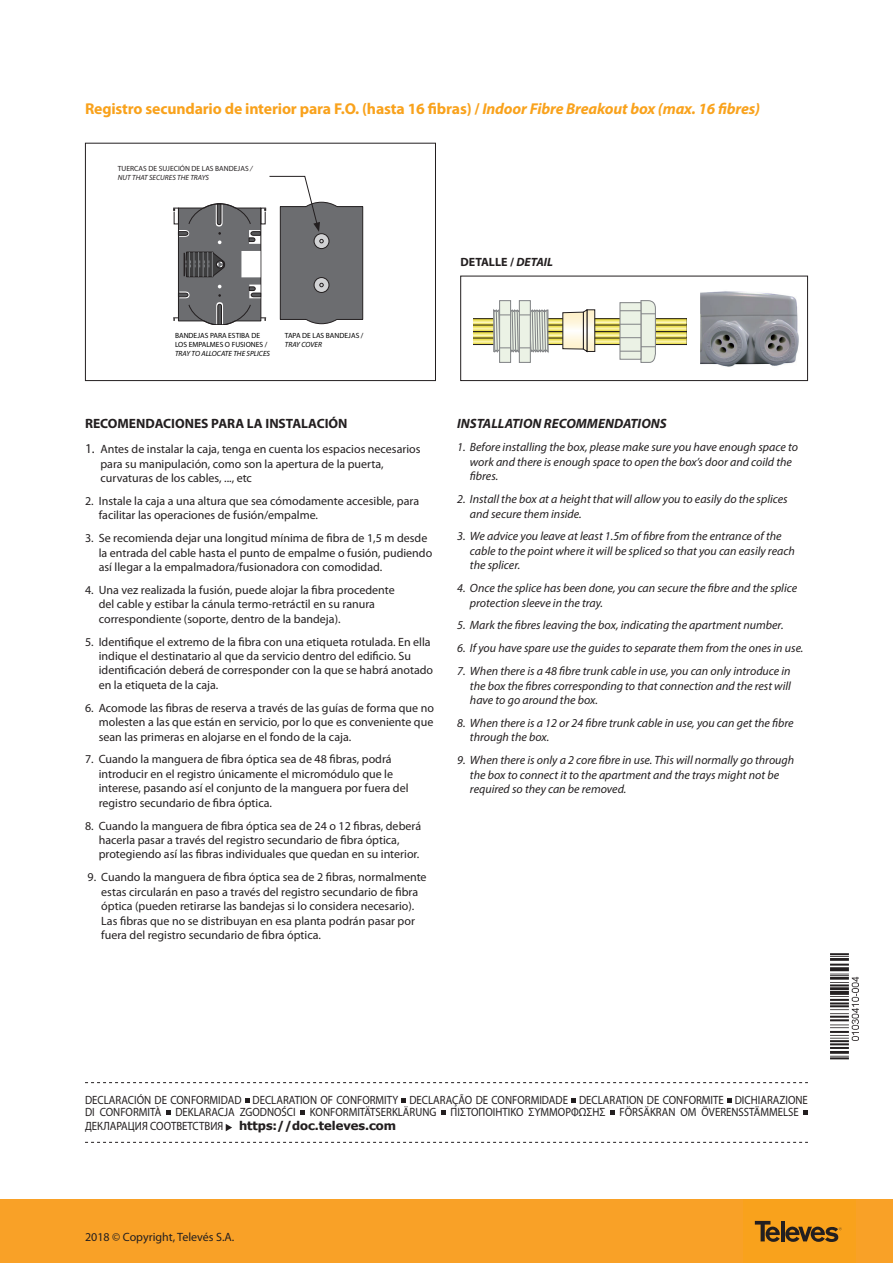
<style>
.page{position:relative;width:893px;height:1263px;background:#fff}
.page>*{position:absolute;margin:0;border:0;box-sizing:border-box;transform-origin:0 0}
.t1{font:700 15.75px "Myriad Pro";letter-spacing:-.01em;color:#f9a21c}
.t2{font:700 13.5px "Myriad Pro";color:#231f20}
.t3{font:italic 700 13.5px "Myriad Pro";color:#231f20}
.t4{font:12px/14.4px "Myriad Pro";color:#231f20}
.t5{font:italic 12px/14.4px "Myriad Pro";color:#231f20}
.t6{font:12px/12px "Myriad Pro";color:#231f20;scale:.9 1}
.t7{font:700 12px "Tahoma";color:#231f20;scale:1.07 1}
.t8{font:700 12px "Myriad Pro";color:#231f20}
.t9{font:7.5px/9px "Myriad Pro";color:#000}
.t10{font:7.5px/9px "Myriad Pro";color:#231f20}
.t11{font:italic 7.5px "Myriad Pro";color:#000}
.s1{font-style:italic}
.s2{font-size:13.5px}
</style>
<div class="page">
<div style="left:0;top:1199px;width:893px;height:64px;background:#f9a127"></div>
<div style="left:743px;top:1200px;width:113px;height:63px;background:#f9a21c"></div>
<svg style="left:755px;top:1221px;width:87px;height:21px"></svg>
<div style="left:85px;top:143px;width:351px;height:238px;border:1px solid #231f20"></div>
<svg style="left:173px;top:176px;width:190px;height:149px"></svg>
<img style="left:830px;top:953px;width:29px;height:107px">
<svg style="left:245px;top:1099px;width:4px;height:4px"></svg>
<svg style="left:402px;top:1099px;width:4px;height:4px"></svg>
<svg style="left:571px;top:1099px;width:5px;height:4px"></svg>
<svg style="left:727px;top:1099px;width:4px;height:4px"></svg>
<svg style="left:166px;top:1111px;width:4px;height:4px"></svg>
<svg style="left:301px;top:1111px;width:4px;height:4px"></svg>
<svg style="left:441px;top:1111px;width:5px;height:4px"></svg>
<svg style="left:610px;top:1111px;width:5px;height:4px"></svg>
<svg style="left:804px;top:1111px;width:4px;height:4px"></svg>
<svg style="left:226px;top:1124px;width:6px;height:7px"></svg>
<svg style="left:85px;top:1082px;width:723px;height:1px"></svg>
<svg style="left:85px;top:1142px;width:723px;height:1px"></svg>
<div style="left:460px;top:276px;width:348px;height:105px;border:1px solid #231f20"></div>
<img style="left:701px;top:291px;width:98px;height:76px">
<svg style="left:473px;top:300px;width:214px;height:63px"></svg>
<h1 class="t1" style="left:85px;top:99px;width:677px">Registro secundario de interior para F.O. (hasta 16 fibras) / <span class="s1">Indoor Fibre Breakout box (max. 16 fibres)</span></h1>
<p class="t10" style="left:118px;top:164px;width:136px">TUERCAS DE SUJECIÓN DE LAS BANDEJAS <span class="s1">/<br>NUT THAT SECURES THE TRAYS</span></p>
<p class="t8" style="left:460px;top:254px;width:94px">DETALLE / <span class="s1">DETAIL</span></p>
<p class="t9" style="left:175px;top:331px;width:94px">BANDEJAS PARA ESTIBA DE<br>LOS EMPALMES O FUSIONES /</p>
<p class="t11" style="left:175px;top:349px;width:97px">TRAY TO ALLOCATE THE SPLICES</p>
<p class="t9" style="left:285px;top:331px;width:80px">TAPA DE LAS BANDEJAS /</p>
<p class="t11" style="left:285px;top:340px;width:39px">TRAY COVER</p>
<p class="t2" style="left:85px;top:415px;width:264px">RECOMENDACIONES PARA LA INSTALACIÓN</p>
<p class="t4" style="left:100px;top:442px;width:322px;text-indent:-15px"><span class="s2">1.</span> Antes de instalar la caja, tenga en cuenta los espacios necesarios para su manipulación, como son la apertura de la puerta, curvaturas de los cables, ..., etc</p>
<p class="t4" style="left:99px;top:493px;width:322px;text-indent:-14px">2. Instale la caja a una altura que sea cómodamente accesible, para facilitar las operaciones de fusión/empalme.</p>
<p class="t4" style="left:99px;top:531px;width:335px;text-indent:-14px">3. Se recomienda dejar una longitud mínima de fibra de 1,5 m desde la entrada del cable hasta el punto de empalme o fusión, pudiendo así llegar a la empalmadora/fusionadora con comodidad.</p>
<p class="t4" style="left:99px;top:582px;width:297px;text-indent:-14px">4. Una vez realizada la fusión, puede alojar la fibra procedente del cable y estibar la cánula termo-retráctil en su ranura correspondiente (soporte, dentro de la bandeja).</p>
<p class="t4" style="left:99px;top:634px;width:336px;text-indent:-14px">5. Identifique el extremo de la fibra con una etiqueta rotulada. En ella indique el destinatario al que da servicio dentro del edificio. Su identificación deberá de corresponder con la que se habrá anotado en la etiqueta de la caja.</p>
<p class="t4" style="left:99px;top:700px;width:337px;text-align:justify;text-indent:-14px">6. Acomode las fibras de reserva a través de las guías de forma que no molesten a las que están en servicio, por lo que es conveniente que sean las primeras en alojarse en el fondo de la caja.</p>
<p class="t4" style="left:99px;top:752px;width:311px;text-indent:-14px">7. Cuando la manguera de fibra óptica sea de 48 fibras, podrá introducir en el registro únicamente el micromódulo que le interese, pasando así el conjunto de la manguera por fuera del registro secundario de fibra óptica.</p>
<p class="t4" style="left:99px;top:818px;width:324px;text-indent:-14px">8. Cuando la manguera de fibra óptica sea de 24 o 12 fibras, deberá hacerla pasar a través del registro secundario de fibra óptica, protegiendo así las fibras individuales que quedan en su interior.</p>
<p class="t4" style="left:101px;top:870px;width:327px;text-indent:-14px">9. Cuando la manguera de fibra óptica sea de 2 fibras, normalmente estas circularán en paso a través del registro secundario de fibra óptica (pueden retirarse las bandejas si lo considera necesario).<br>Las fibras que no se distribuyan en esa planta podrán pasar por fuera del registro secundario de fibra óptica.</p>
<p class="t3" style="left:457px;top:415px;width:211px">INSTALLATION RECOMMENDATIONS</p>
<p class="t5" style="left:470px;top:440px;width:330px;text-indent:-13px">1. Before installing the box, please make sure you have enough space to work and there is enough space to open the box’s door and coild the fibres.</p>
<p class="t5" style="left:470px;top:492px;width:319px;text-indent:-13px">2. Install the box at a height that will allow you to easily do the splices and secure them inside.</p>
<p class="t5" style="left:470px;top:529px;width:326px;text-indent:-13px">3. We advice you leave at least 1.5m of fibre from the entrance of the cable to the point where it will be spliced so that you can easily reach the splicer.</p>
<p class="t5" style="left:470px;top:581px;width:329px;text-indent:-13px">4. Once the splice has been done, you can secure the fibre and the splice protection sleeve in the tray.</p>
<p class="t5" style="left:457px;top:618px;width:328px">5. Mark the fibres leaving the box, indicating the apartment number.</p>
<p class="t5" style="left:457px;top:641px;width:348px">6. If you have spare use the guides to separate them from the ones in use.</p>
<p class="t5" style="left:470px;top:664px;width:323px;text-align:justify;text-indent:-13px">7. When there is a 48 fibre trunk cable in use, you can only introduce in the box the fibres corresponding to that connection and the rest will have to go around the box.</p>
<p class="t5" style="left:470px;top:715px;width:325px;text-indent:-13px">8. When there is a 12 or 24 fibre trunk cable in use, you can get the fibre through the box.</p>
<p class="t5" style="left:470px;top:753px;width:326px;text-indent:-13px">9. When there is only a 2 core fibre in use. This will normally go through the box to connect it to the apartment and the trays might not be required so they can be removed.</p>
<p class="t6" style="left:85px;top:1093px;width:805px">DECLARACIÓN DE CONFORMIDAD DECLARATION OF CONFORMITY DECLARAÇÃO DE CONFORMIDADE DECLARATION DE CONFORMITE DICHIARAZIONE<br>DI CONFORMITÀ DEKLARACJA ZGODNOŚCI KONFORMITÄTSERKLÄRUNG ΠΙΣΤΟΠΟΙΗΤΙΚΟ ΣΥΜΜΟΡΦΩΣΗΣ FÖRSÄKRAN OM ÖVERENSSTÄMMELSE</p>
<p class="t6" style="left:85px;top:1120px;width:155px">ДЕКЛАРАЦИЯ СООТВЕТСТВИЯ</p>
<p class="t7" style="left:239px;top:1117px;width:148px">https://doc.televes.com</p>
<p class="t4" style="left:85px;top:1229px;width:151px">2018 © Copyright, Televés S.A.</p>
</div>
